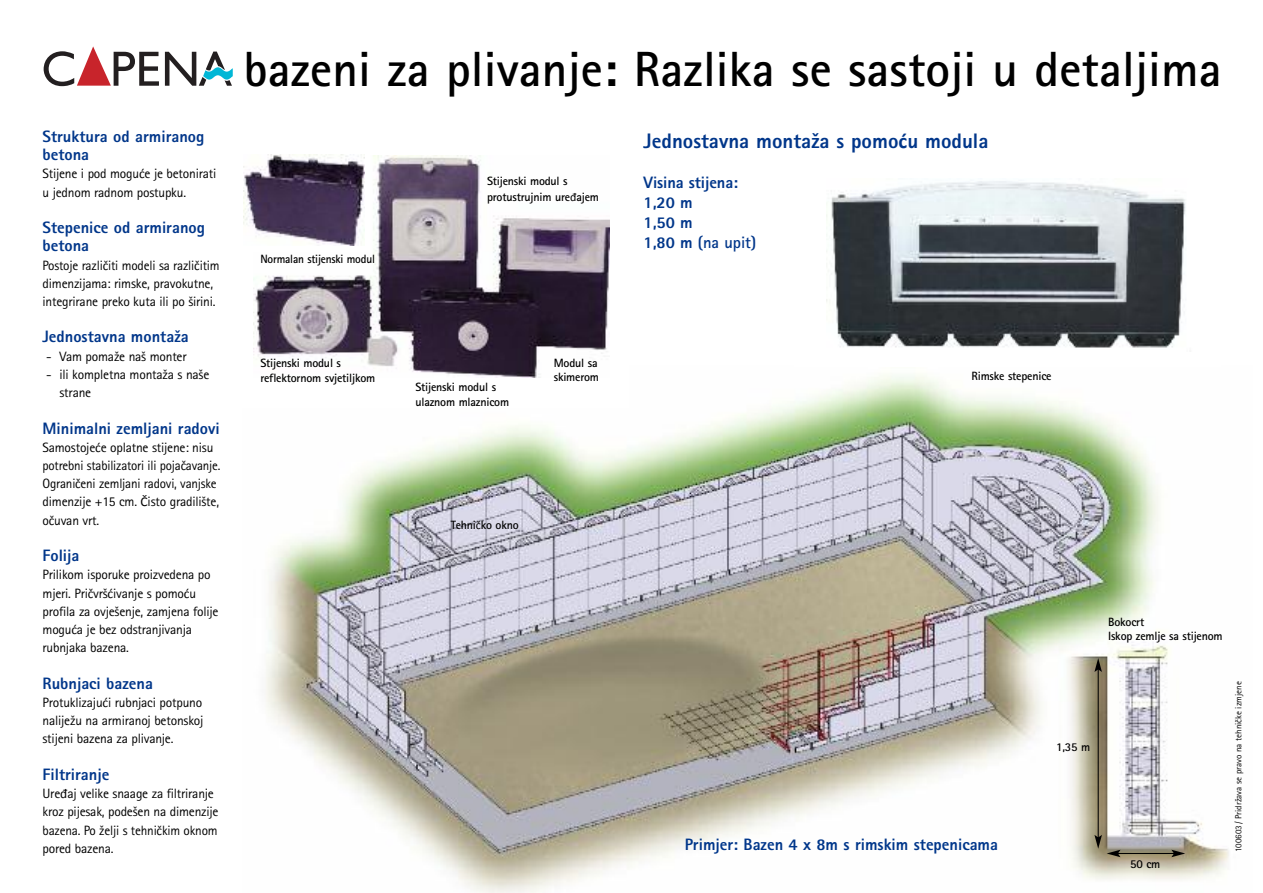
<style>
.page{position:relative;width:1263px;height:893px;background:#fff}
.page>*{position:absolute;margin:0;border:0;box-sizing:border-box;transform-origin:0 0}
.t1{font:700 49.5px "Rotis Sans Serif";letter-spacing:.005em;color:#000}
.t2{font:800 21px "Rotis Sans Serif";color:#00368a}
.t3{font:800 16.5px/19.8px "Rotis Sans Serif";color:#00368a}
.t4{font:13.5px/18.1px "Rotis Sans Serif";letter-spacing:-.015em;color:#000}
.t5{font:700 12px/14.4px "Rotis Sans Serif";letter-spacing:-.015em;color:#000}
.t6{font:700 12px "Rotis Sans Serif";letter-spacing:-.015em;color:#000;scale:.95 1}
.t7{font:9px "Rotis Sans Serif";color:#000}
.s1{font-family:"Calibri"}
.s2{font-family:"Calibri";font-weight:400}
.s3{font-family:"Calibri";font-weight:700}
.s4{font-weight:700}
</style>
<div class="page">
<svg style="left:44px;top:46px;width:115px;height:40px"></svg>
<svg style="left:165px;top:52px;width:68px;height:34px"></svg>
<img style="left:265px;top:374px;width:964px;height:519px">
<div style="left:242px;top:126px;width:387px;height:282px;background:#fff"></div>
<img style="left:253px;top:156px;width:357px;height:222px">
<img style="left:826px;top:181px;width:360px;height:167px">
<div style="left:242px;top:149px;width:128px;height:103px;background:#fff"></div>
<img style="left:244px;top:154px;width:120px;height:91px">
<hr style="left:1098px;top:669px;width:1px;height:168px;background:#000">
<svg style="left:1094px;top:658px;width:8px;height:14px"></svg>
<hr style="left:1118px;top:853px;width:56px;height:1px;background:#000">
<svg style="left:1094px;top:835px;width:26px;height:22px"></svg>
<svg style="left:1171px;top:850px;width:14px;height:7px"></svg>
<p class="t3" style="left:43px;top:129px;width:163px;line-height:18.1px">Struktura od armiranog betona</p>
<p class="t4" style="left:43px;top:166px;width:175px">Stijene i pod mogu<span class="s1">ć</span>e je betonirati u jednom radnom postupku.</p>
<p class="t3" style="left:43px;top:220px;width:164px;line-height:18.1px">Stepenice od armiranog betona</p>
<p class="t4" style="left:43px;top:257px;width:179px">Postoje razli<span class="s1">č</span>iti modeli sa razli<span class="s1">č</span>itim dimenzijama: rimske, pravokutne, integrirane preko kuta ili po širini.</p>
<p class="t3" style="left:43px;top:329px;width:148px">Jednostavna montaža</p>
<p class="t4" style="left:46px;top:348px;width:142px">- Vam pomaže naš monter</p>
<p class="t4" style="left:60px;top:367px;width:151px;text-indent:-13px">- ili kompletna montaža s naše strane</p>
<p class="t3" style="left:43px;top:420px;width:179px">Minimalni zemljani radovi</p>
<p class="t4" style="left:43px;top:439px;width:179px">Samostoje<span class="s1">ć</span>e oplatne stijene: nisu potrebni stabilizatori ili poja<span class="s1">č</span>avanje.<br>Ograni<span class="s1">č</span>eni zemljani radovi, vanjske dimenzije +15 cm. <span class="s1">Č</span>isto gradilište, o<span class="s1">č</span>uvan vrt.</p>
<p class="t3" style="left:43px;top:547px;width:38px">Folija</p>
<p class="t4" style="left:43px;top:567px;width:177px">Prilikom isporuke proizvedena po mjeri. Pri<span class="s1">č</span>vrš<span class="s1">ć</span>ivanje s pomo<span class="s1">ć</span>u profila za ovješenje, zamjena folije mogu<span class="s1">ć</span>a je bez odstranjivanja rubnjaka bazena.</p>
<p class="t3" style="left:43px;top:675px;width:112px">Rubnjaci bazena</p>
<p class="t4" style="left:43px;top:695px;width:162px;text-align:justify">Protuklizaju<span class="s1">ć</span>i rubnjaci potpuno naliježu na armiranoj betonskoj stijeni bazena za plivanje.</p>
<p class="t3" style="left:43px;top:766px;width:68px">Filtriranje</p>
<p class="t4" style="left:43px;top:786px;width:178px">Ure<span class="s1">đ</span>aj velike snaage za filtriranje kroz pijesak, podešen na dimenzije bazena. Po želji s tehni<span class="s1">č</span>kim oknom pored bazena.</p>
<h1 class="t1" style="left:244px;top:52px;width:979px">bazeni za plivanje: Razlika se sastoji u detaljima</h1>
<p class="t6" style="left:260px;top:255px;width:122px">Normalan stijenski modul</p>
<p class="t5" style="left:487px;top:175px;width:113px;line-height:15.1px">Stijenski modul s protustrujnim ure<span class="s2">đ</span>ajem</p>
<p class="t5" style="left:260px;top:357px;width:116px">Stijenski modul s reflektornom svjetiljkom</p>
<p class="t5" style="left:554px;top:357px;width:47px">Modul sa skimerom</p>
<p class="t5" style="left:415px;top:381px;width:95px">Stijenski modul s ulaznom mlaznicom</p>
<h2 class="t2" style="left:644px;top:133px;width:346px">Jednostavna montaža s pomo<span class="s3">ć</span>u modula</h2>
<p class="t3" style="left:644px;top:174px;width:114px">Visina stijena:<br>1,20 m<br>1,50 m<br>1,80 m <span class="s4">(na upit)</span></p>
<p class="t5" style="left:971px;top:370px;width:82px">Rimske stepenice</p>
<p class="t5" style="left:451px;top:518px;width:69px">Tehni<span class="s2">č</span>ko okno</p>
<p class="t3" style="left:685px;top:837px;width:315px">Primjer: Bazen 4 x 8m s rimskim stepenicama</p>
<p class="t5" style="left:1056px;top:740px;width:36px">1,35 m</p>
<p class="t5" style="left:1108px;top:617px;width:116px;line-height:13.5px">Bokocrt<br>Iskop zemlje sa stijenom</p>
<p class="t5" style="left:1130px;top:858px;width:32px">50 cm</p>
<p class="t7" style="left:1235px;top:852px;width:172px;rotate:-90deg">100603 / Pridržava se pravo na tehni<span class="s1">č</span>ke izmjene</p>
</div>
